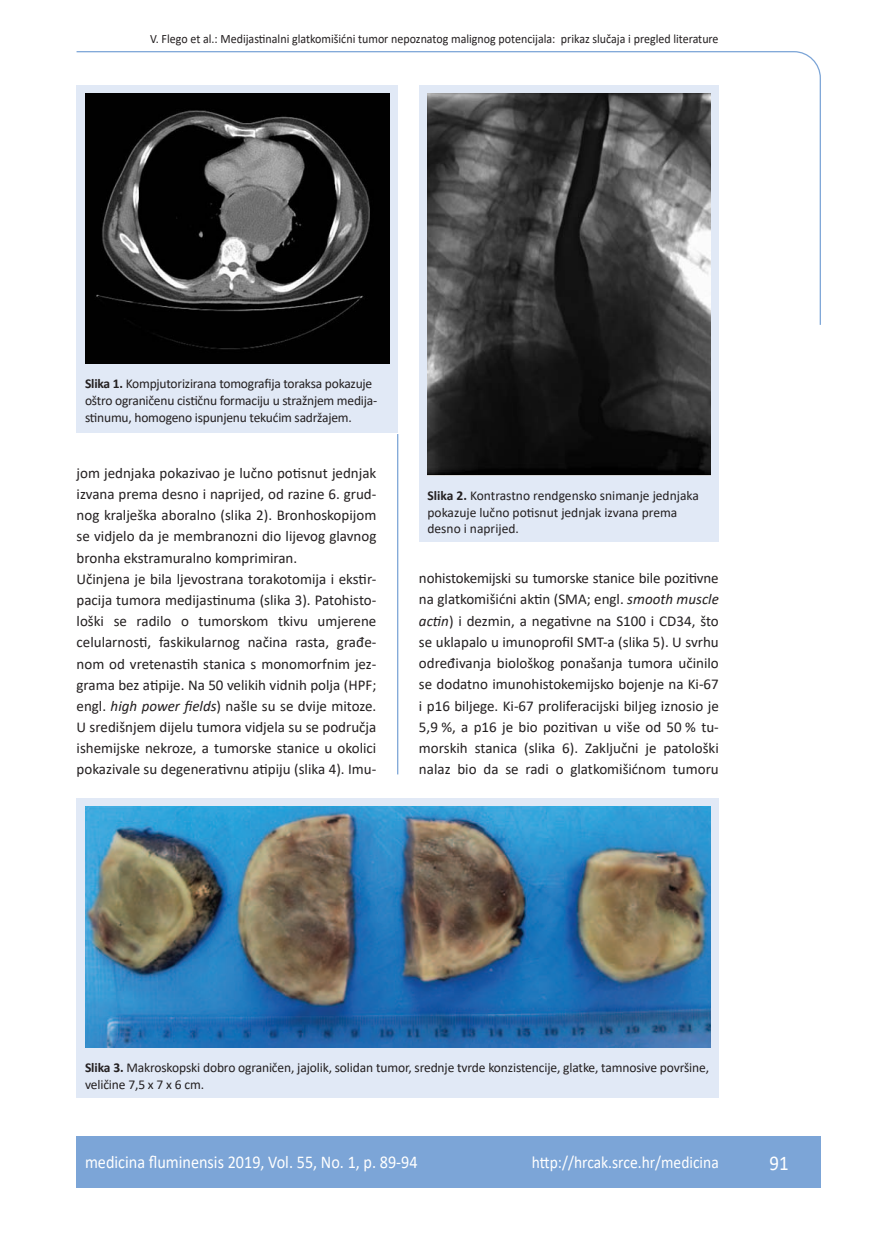
<style>
.page{position:relative;width:872px;height:1234px;background:#fff}
.page>*{position:absolute;margin:0;border:0;box-sizing:border-box;transform-origin:0 0}
.t1{font:21px "Calibri";color:#fff;scale:.9 1}
.t2{font:18px "Calibri";color:#fff;scale:.9 1}
.t3{font:17.25px "Calibri";color:#fff;scale:.9 1}
.osnovni_tekst{font:15px/21.1px "Calibri";color:#231f20;text-align:justify}
.potpis_slika{font:13.5px/16.5px "Calibri";letter-spacing:-.01em;color:#231f20}
.glava{font:12.75px "Calibri";color:#231f20;scale:.94 1}
.s1{font-weight:700}
.s2{font-style:italic}
</style>
<div class="page">
<svg style="left:76px;top:51px;width:745px;height:275px"></svg>
<hr style="left:397px;top:434px;width:1px;height:340px;background:#7ca5d7">
<div style="left:77px;top:1135px;width:744px;height:51px;background:#7ca5d7"></div>
<div style="left:77px;top:85px;width:321px;height:347px;background:#e1e9f6"></div>
<img style="left:85px;top:94px;width:304px;height:269px">
<div style="left:419px;top:85px;width:300px;height:456px;background:#e1e9f6"></div>
<img style="left:427px;top:94px;width:283px;height:381px">
<div style="left:77px;top:798px;width:642px;height:299px;background:#e1e9f6"></div>
<img style="left:85px;top:806px;width:625px;height:240px">
<p class="glava" style="left:150px;top:29px;width:606px">V. Flego et al.: Medijastinalni glatkomišićni tumor nepoznatog malignog potencijala: prikaz slučaja i pregled literature</p>
<p class="potpis_slika" style="left:85px;top:375px;width:293px"><span class="s1">Slika 1.</span> Kompjutorizirana tomografija toraksa pokazuje oštro ograničenu cističnu formaciju u stražnjem medija&shy;stinumu, homogeno ispunjenu tekućim sadržajem.</p>
<p class="osnovni_tekst" style="left:77px;top:462px;width:301px">jom jednjaka pokazivao je lučno potisnut jednjak izvana prema desno i naprijed, od razine 6. grud&shy;nog kralješka aboralno (slika 2). Bronhoskopijom se vidjelo da je membranozni dio lijevog glavnog bronha ekstramuralno komprimiran.</p>
<p class="osnovni_tekst" style="left:77px;top:567px;width:301px">Učinjena je bila ljevostrana torakotomija i ekstir&shy;pacija tumora medijastinuma (slika 3). Patohisto&shy;loški se radilo o tumorskom tkivu umjerene celularnosti, faskikularnog načina rasta, građe&shy;nom od vretenastih stanica s monomorfnim jez&shy;grama bez atipije. Na 50 velikih vidnih polja (HPF; engl. <span class="s2">high power fields</span>) našle su se dvije mitoze.<br>U središnjem dijelu tumora vidjela su se područja ishemijske nekroze, a tumorske stanice u okolici pokazivale su degenerativnu atipiju (slika 4). Imu-</p>
<p class="potpis_slika" style="left:427px;top:487px;width:273px"><span class="s1">Slika 2.</span> Kontrastno rendgensko snimanje jednjaka pokazuje lučno potisnut jednjak izvana prema desno i naprijed.</p>
<p class="osnovni_tekst" style="left:419px;top:567px;width:301px">nohistokemijski su tumorske stanice bile pozitivne na glatkomišićni aktin (SMA; engl. <span class="s2">smooth muscle actin</span>) i dezmin, a negativne na S100 i CD34, što se uklapalo u imunoprofil SMT-a (slika 5). U svrhu određivanja biološkog ponašanja tumora učinilo se dodatno imunohistokemijsko bojenje na Ki-67 i p16 biljege. Ki-67 proliferacijski biljeg iznosio je 5,9 %, a p16 je bio pozitivan u više od 50 % tu&shy;morskih stanica (slika 6). Zaključni je patološki nalaz bio da se radi o glatkomišićnom tumoru</p>
<p class="potpis_slika" style="left:85px;top:1058px;width:625px"><span class="s1">Slika 3.</span> Makroskopski dobro ograničen, jajolik, solidan tumor, srednje tvrde konzistencije, glatke, tamnosive površine, veličine 7,5 x 7 x 6 cm.</p>
<p class="t2" style="left:85px;top:1149px;width:371px">medicina fluminensis 2019, Vol. 55, No. 1, p. 89-94</p>
<p class="t3" style="left:532px;top:1150px;width:209px">http://hrcak.srce.hr/medicina</p>
<p class="t1" style="left:769px;top:1147px;width:23px">91</p>
</div>
